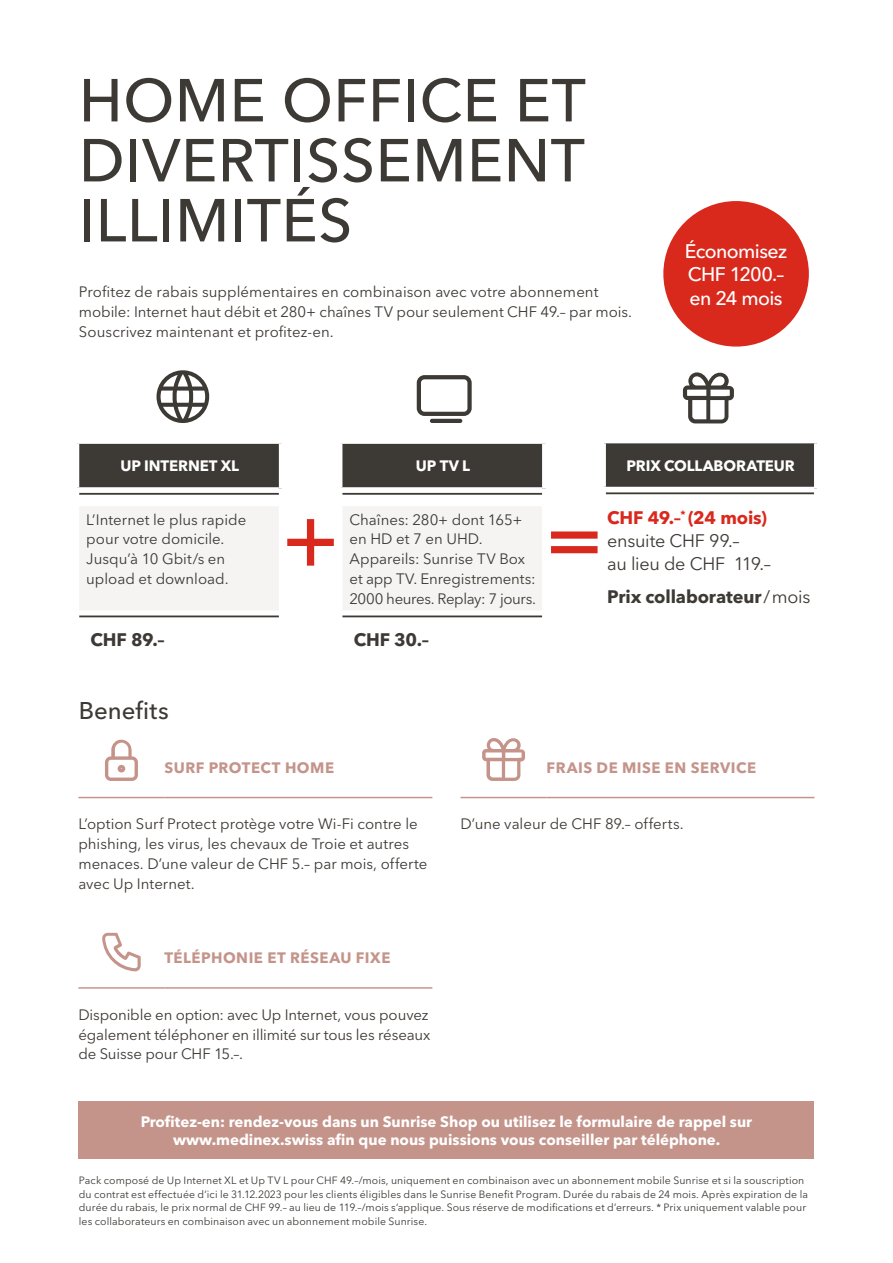
<style>
.page{position:relative;width:893px;height:1263px;background:#fff}
.page>*{position:absolute;margin:0;border:0;box-sizing:border-box;transform-origin:0 0}
.t1{font:500 88.5px "Avenir Next LT Pro";color:#d9291c}
.t2{font:500 60px/60px "Avenir Next LT Pro";letter-spacing:.01em;color:#3d3935;text-align:justify}
.t3{font:500 24px "Avenir Next LT Pro";color:#3d3935}
.t4{font:500 19.5px/23.4px "Avenir Next LT Pro";letter-spacing:-.03em;color:#fff}
.t5{font:18px/22.6px "Avenir Next LT Pro";letter-spacing:-.015em;color:#3d3935}
.t6{font:700 18px "Avenir Next LT Pro";letter-spacing:-.005em;color:#3d3935}
.t7{font:15px/19.8px "Avenir Next LT Pro";color:#3d3935}
.t8{font:700 15px/18px "Avenir Next LT Pro";color:#fff;text-align:center}
.t9{font:700 15px "Avenir Next LT Pro";letter-spacing:.03em;color:#c4948a}
.t10{font:10.5px/13.5px "Avenir Next LT Pro";letter-spacing:.01em;color:#3d3935}
.s1{font-weight:700;color:#d9291c}
.s2{font-weight:400}
</style>
<div class="page">
<div style="left:663px;top:201px;width:146px;height:146px;background:#d9291c;border-radius:50%"></div>
<div style="left:78px;top:442px;width:204px;height:47px;background:#3d3935"></div>
<div style="left:78px;top:505px;width:204px;height:107px;background:#f5f4f2"></div>
<hr style="left:76px;top:444px;width:3px;height:43px;background:#fff">
<hr style="left:76px;top:506px;width:3px;height:104px;background:#fff">
<hr style="left:76px;top:441px;width:209px;height:3px;background:#fff">
<hr style="left:76px;top:487px;width:203px;height:3px;background:#fff">
<hr style="left:76px;top:503px;width:203px;height:3px;background:#fff">
<hr style="left:76px;top:610px;width:203px;height:3px;background:#fff">
<div style="left:279px;top:444px;width:6px;height:45px;background:#fff"></div>
<div style="left:279px;top:505px;width:6px;height:107px;background:#fff"></div>
<hr style="left:79px;top:493px;width:200px;height:2px;background:#3d3935">
<hr style="left:79px;top:615px;width:200px;height:2px;background:#3d3935">
<svg style="left:157px;top:370px;width:52px;height:53px"></svg>
<svg style="left:417px;top:375px;width:55px;height:41px"></svg>
<hr style="left:430px;top:419px;width:32px;height:4px;background:#3d3935;border-radius:2px">
<div style="left:341px;top:442px;width:204px;height:47px;background:#3d3935"></div>
<div style="left:341px;top:505px;width:204px;height:107px;background:#f5f4f2"></div>
<hr style="left:339px;top:444px;width:3px;height:43px;background:#fff">
<hr style="left:339px;top:506px;width:3px;height:104px;background:#fff">
<hr style="left:339px;top:441px;width:209px;height:3px;background:#fff">
<hr style="left:339px;top:487px;width:203px;height:3px;background:#fff">
<hr style="left:339px;top:503px;width:203px;height:3px;background:#fff">
<hr style="left:339px;top:610px;width:203px;height:3px;background:#fff">
<div style="left:542px;top:444px;width:6px;height:45px;background:#fff"></div>
<div style="left:542px;top:505px;width:6px;height:107px;background:#fff"></div>
<hr style="left:342px;top:493px;width:200px;height:2px;background:#3d3935">
<hr style="left:342px;top:615px;width:200px;height:2px;background:#3d3935">
<div style="left:604px;top:442px;width:213px;height:46px;background:#3d3935"></div>
<hr style="left:603px;top:443px;width:3px;height:44px;background:#fff">
<hr style="left:603px;top:440px;width:217px;height:3px;background:#fff">
<hr style="left:603px;top:487px;width:211px;height:3px;background:#fff">
<div style="left:814px;top:443px;width:6px;height:45px;background:#fff"></div>
<hr style="left:606px;top:492px;width:208px;height:2px;background:#3d3935">
<svg style="left:683px;top:372px;width:51px;height:51px"></svg>
<hr style="left:78px;top:797px;width:86px;height:1px;background:#c4948a">
<hr style="left:164px;top:797px;width:268px;height:1px;background:#c4948a">
<svg style="left:105px;top:739px;width:33px;height:42px"></svg>
<hr style="left:78px;top:987px;width:86px;height:2px;background:#c4948a">
<hr style="left:164px;top:987px;width:268px;height:2px;background:#c4948a">
<svg style="left:102px;top:933px;width:39px;height:38px"></svg>
<hr style="left:461px;top:797px;width:86px;height:1px;background:#c4948a">
<hr style="left:547px;top:797px;width:267px;height:1px;background:#c4948a">
<svg style="left:482px;top:738px;width:43px;height:43px"></svg>
<div style="left:79px;top:1101px;width:735px;height:57px;background:#c4948a"></div>
<h2 class="t2" style="left:79px;top:70px;width:508px">HOME OFFICE ET DIVERTISSEMENT ILLIMITÉS</h2>
<p class="t7" style="left:79px;top:282px;width:555px">Profitez de rabais supplémentaires en combinaison avec votre abonnement mobile: Internet haut débit et 280+ chaînes TV pour seulement CHF 49.– par mois.<br>Souscrivez maintenant et profitez-en.</p>
<h3 class="t4" style="left:685px;top:239px;width:104px">Économisez<br>CHF 1200.– en 24 mois</h3>
<p class="t8" style="left:121px;top:457px;width:120px">UP INTERNET XL</p>
<p class="t7" style="left:86px;top:509px;width:162px">L’Internet le plus rapide pour votre domicile.<br>Jusqu’à 10 Gbit/s en upload et download.</p>
<p class="t6" style="left:91px;top:629px;width:76px">CHF 89.–</p>
<p class="t8" style="left:416px;top:457px;width:56px">UP TV L</p>
<h1 class="t1" style="left:281px;top:485px;width:60px">+</h1>
<p class="t7" style="left:349px;top:509px;width:188px">Chaînes: 280+ dont 165+ en HD et 7 en UHD.<br>Appareils: Sunrise TV Box et app TV. Enregistrements:<br>2000 heures. Replay: 7 jours.</p>
<p class="t6" style="left:354px;top:629px;width:77px">CHF 30.–</p>
<h1 class="t1" style="left:545px;top:485px;width:60px">=</h1>
<p class="t8" style="left:627px;top:456px;width:170px">PRIX COLLABORATEUR</p>
<p class="t5" style="left:607px;top:507px;width:165px"><span class="s1">CHF 49.–</span><sup>*</sup> <span class="s1">(24 mois) </span>ensuite CHF 99.–<br>au lieu de CHF 119.–</p>
<p class="t6" style="left:607px;top:585px;width:205px">Prix collaborateur <span class="s2">/ mois</span></p>
<h3 class="t3" style="left:79px;top:696px;width:91px">Benefits</h3>
<p class="t9" style="left:164px;top:759px;width:171px">SURF PROTECT HOME</p>
<p class="t9" style="left:547px;top:759px;width:211px">FRAIS DE MISE EN SERVICE</p>
<p class="t7" style="left:78px;top:814px;width:351px">L’option Surf Protect protège votre Wi-Fi contre le phishing, les virus, les chevaux de Troie et autres menaces. D’une valeur de CHF 5.– par mois, offerte avec Up Internet.</p>
<p class="t9" style="left:164px;top:949px;width:227px">TÉLÉPHONIE ET RÉSEAU FIXE</p>
<p class="t7" style="left:78px;top:1005px;width:354px">Disponible en option: avec Up Internet, vous pouvez également téléphoner en illimité sur tous les réseaux de Suisse pour CHF 15.–.</p>
<p class="t7" style="left:461px;top:814px;width:225px">D’une valeur de CHF 89.– offerts.</p>
<p class="t8" style="left:141px;top:1112px;width:613px">Profitez-en: rendez-vous dans un Sunrise Shop ou utilisez le formulaire de rappel sur www.medinex.swiss afin que nous puissions vous conseiller par téléphone.</p>
<p class="t8" style="left:127px;top:1130px;width:641px">www.sunrise.ch/benefit-program afi que nous puissions vous conseiller par téléphone.</p>
<p class="t10" style="left:79px;top:1174px;width:731px">Pack composé de Up Internet XL et Up TV L pour CHF 49.–/mois, uniquement en combinaison avec un abonnement mobile Sunrise et si la souscription du contrat est effectuée d’ici le 31.12.2023 pour les clients éligibles dans le Sunrise Benefit Program. Durée du rabais de 24 mois. Après expiration de la durée du rabais, le prix normal de CHF 99.– au lieu de 119.–/mois s’applique. Sous réserve de modifications et d’erreurs. * Prix uniquement valable pour les collaborateurs en combinaison avec un abonnement mobile Sunrise.</p>
</div>
